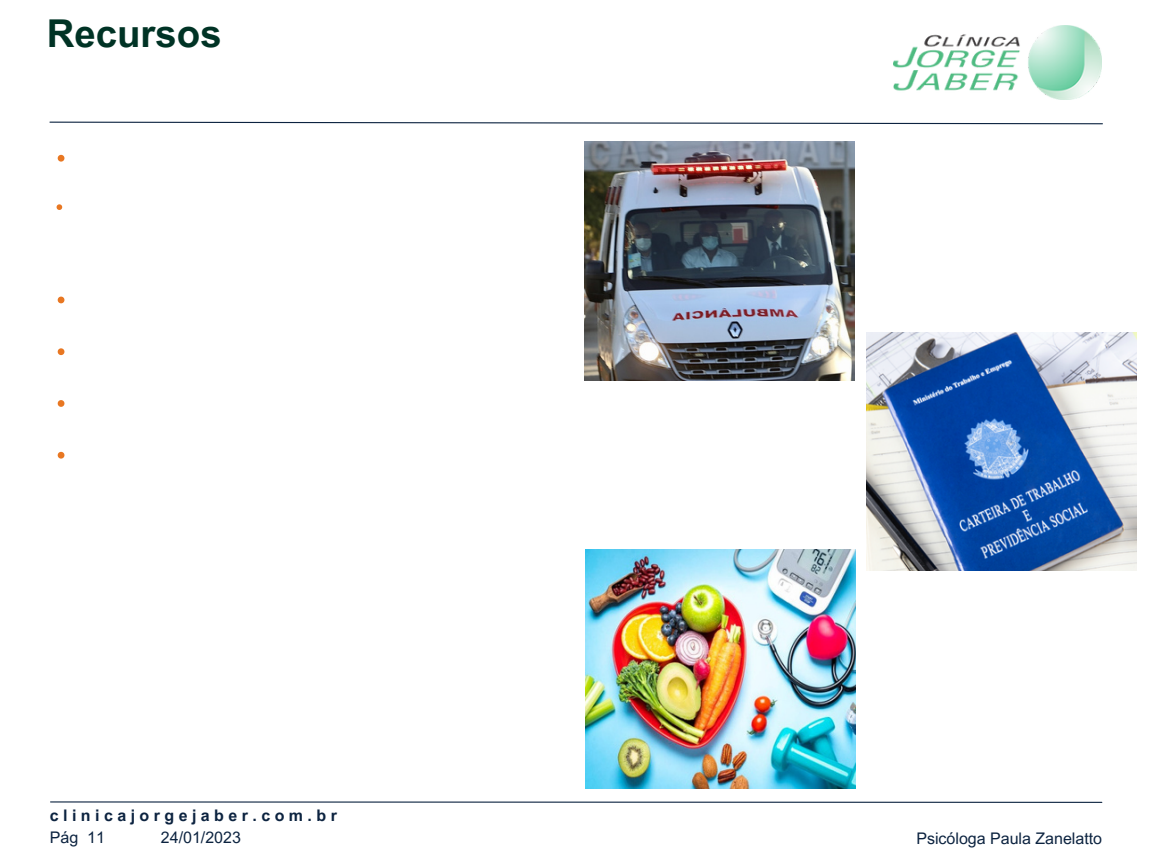
<style>
.page{position:relative;width:1152px;height:864px;background:#fff}
.page>*{position:absolute;margin:0;border:0;box-sizing:border-box;transform-origin:0 0}
.t1{font:700 38.4px "Arial MT Pro";color:#003325}
.t2{font:16.05px "Arial MT Pro";color:#0c2340}
.t3{font:700 16.05px "Arial MT Pro";letter-spacing:.28em;color:#0c2340}
</style>
<div class="page">
<svg style="left:49px;top:121px;width:1054px;height:4px"></svg>
<hr style="left:51px;top:801px;width:1051px;height:2px;background:#0c2340">
<img style="left:894px;top:26px;width:208px;height:74px">
<svg style="left:58px;top:155px;width:6px;height:7px"></svg>
<svg style="left:57px;top:204px;width:5px;height:6px"></svg>
<svg style="left:58px;top:297px;width:6px;height:6px"></svg>
<svg style="left:58px;top:348px;width:6px;height:7px"></svg>
<svg style="left:58px;top:400px;width:6px;height:7px"></svg>
<svg style="left:58px;top:452px;width:6px;height:7px"></svg>
<img style="left:866px;top:332px;width:270px;height:239px">
<img style="left:586px;top:550px;width:270px;height:238px">
<img style="left:585px;top:142px;width:270px;height:238px">
<h2 class="t1" style="left:47px;top:20px;width:176px">Recursos</h2>
<p class="t3" style="left:50px;top:810px;width:289px">clinicajorgejaber.com.br</p>
<h4 class="t2" style="left:50px;top:831px;width:57px">Pág 11</h4>
<p class="t2" style="left:916px;top:832px;width:187px">Psicóloga Paula Zanelatto</p>
<h3 class="t2" style="left:161px;top:832px;width:82px">24/01/2023</h3>
</div>
